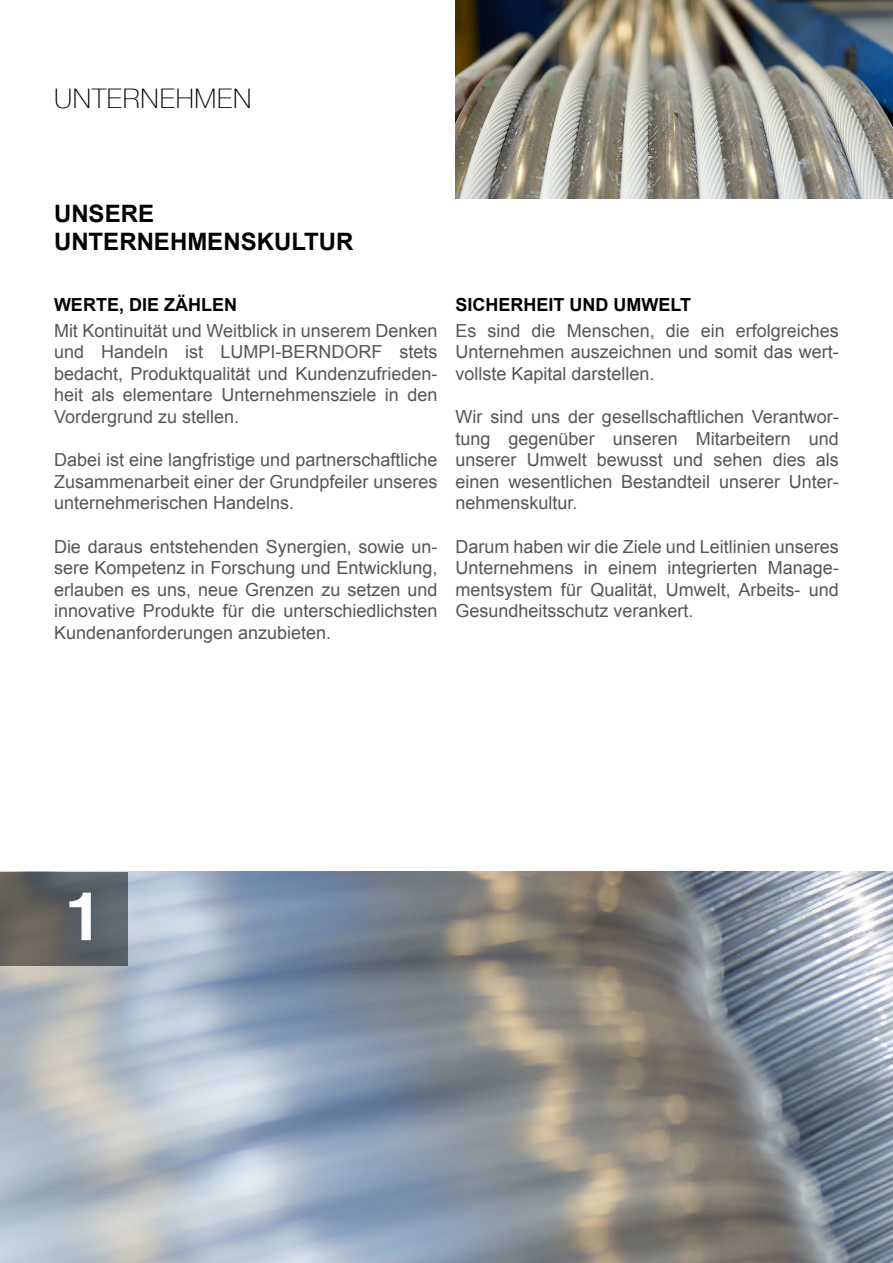
<style>
.page{position:relative;width:893px;height:1263px;background:#fff}
.page>*{position:absolute;margin:0;border:0;box-sizing:border-box;transform-origin:0 0}
.t1{font:700 72px "Nimbus Sans D";color:#fff}
.t2{font:100 27px "Helvetica Neue";letter-spacing:.03em;color:#000}
.t3{font:700 24px/28.8px "Arial";color:#000}
.t4{font:18px/21.6px "Arial";color:#565655;text-align:justify}
.t5{font:700 18px "Arial";color:#000}
</style>
<div class="page">
<img style="left:0;top:872px;width:893px;height:391px">
<img style="left:455px;top:0;width:438px;height:198px">
<svg style="left:0;top:872px;width:128px;height:93px;background:#5e6061"></svg>
<h2 class="t2" style="left:54px;top:78px;width:199px">UNTERNEHMEN</h2>
<h3 class="t3" style="left:54px;top:199px;width:301px">UNSERE<br>UNTERNEHMENSKULTUR</h3>
<p class="t5" style="left:54px;top:292px;width:185px">WERTE, DIE ZÄHLEN</p>
<p class="t4" style="left:54px;top:320px;width:385px">Mit Kontinuität und Weitblick in unserem Denken und Handeln ist LUMPI-BERNDORF stets bedacht, Produktqualität und Kundenzufrieden&shy;heit als elementare Unternehmensziele in den Vordergrund zu stellen.</p>
<p class="t4" style="left:54px;top:449px;width:385px">Dabei ist eine langfristige und partnerschaftliche Zusammenarbeit einer der Grundpfeiler unseres unternehmerischen Handelns.</p>
<p class="t4" style="left:54px;top:536px;width:385px">Die daraus entstehenden Synergien, sowie un&shy;sere Kompetenz in Forschung und Entwicklung, erlauben es uns, neue Grenzen zu setzen und innovative Produkte für die unterschiedlichsten Kundenanforderungen anzubieten.</p>
<p class="t5" style="left:455px;top:292px;width:237px">SICHERHEIT UND UMWELT</p>
<p class="t4" style="left:455px;top:320px;width:385px">Es sind die Menschen, die ein erfolgreiches Unternehmen auszeichnen und somit das wert&shy;vollste Kapital darstellen.</p>
<p class="t4" style="left:455px;top:406px;width:385px">Wir sind uns der gesellschaftlichen Verantwor&shy;tung gegenüber unseren Mitarbeitern und unserer Umwelt bewusst und sehen dies als einen wesentlichen Bestandteil unserer Unter&shy;nehmenskultur.</p>
<p class="t4" style="left:455px;top:536px;width:385px">Darum haben wir die Ziele und Leitlinien unseres Unternehmens in einem integrierten Manage&shy;mentsystem für Qualität, Umwelt, Arbeits- und Gesundheitsschutz verankert.</p>
<h1 class="t1" style="left:60px;top:876px;width:46px">1</h1>
</div>
